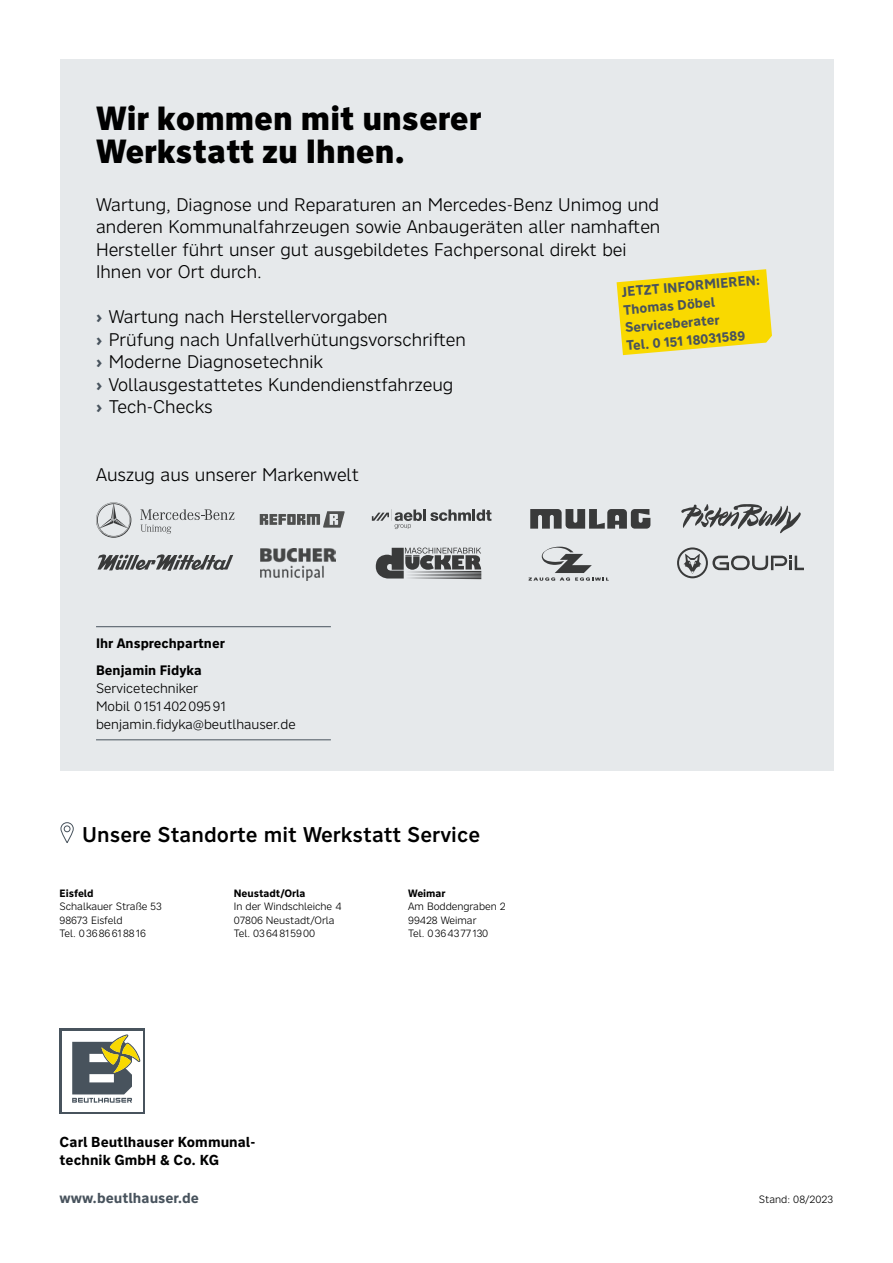
<style>
.page{position:relative;width:893px;height:1263px;background:#fff}
.page>*{position:absolute;margin:0;border:0;box-sizing:border-box;transform-origin:0 0}
.t1{font:900 33px/33px "Nort";color:#000}
.t2{font:500 21px "Nort";color:#000}
.t3{font:300 18px/22.5px "Nort";color:#000}
.t4{font:700 14.25px/18px "Nort";color:#000}
.t5{font:700 14.25px "Nort";color:#48535d}
.t6{font:300 13.5px/18px "Nort";color:#000}
.t7{font:700 13.5px/18px "Nort";color:#48535d}
.t8{font:700 13.5px/27px "Nort";color:#000}
.t9{font:300 10.5px/13.5px "Nort";letter-spacing:-.005em;color:#000}
.t10{font:700 10.5px "Nort";letter-spacing:-.005em;color:#000}
.s1{font-weight:700;color:#48535d}
</style>
<div class="page">
<svg style="left:60px;top:822px;width:14px;height:21px"></svg>
<div style="left:60px;top:60px;width:773px;height:710px;background:#e6e9eb"></div>
<svg style="left:617px;top:269px;width:155px;height:86px"></svg>
<hr style="left:96px;top:626px;width:235px;height:1px;background:#48535d">
<hr style="left:96px;top:739px;width:235px;height:1px;background:#48535d">
<div style="left:60px;top:1029px;width:85px;height:85px;background:linear-gradient(to bottom,#fff,#fff)"></div>
<div style="left:62px;top:1031px;width:80px;height:81px;background:#fff"></div>
<svg style="left:72px;top:1034px;width:68px;height:69px"></svg>
<svg style="left:97px;top:554px;width:136px;height:17px"></svg>
<svg style="left:376px;top:547px;width:105px;height:32px"></svg>
<img style="left:261px;top:549px;width:74px;height:31px">
<svg style="left:140px;top:509px;width:95px;height:25px"></svg>
<svg style="left:96px;top:502px;width:35px;height:36px"></svg>
<svg style="left:530px;top:509px;width:120px;height:20px"></svg>
<svg style="left:529px;top:547px;width:80px;height:34px"></svg>
<svg style="left:681px;top:504px;width:120px;height:29px"></svg>
<svg style="left:372px;top:509px;width:119px;height:20px"></svg>
<svg style="left:260px;top:511px;width:85px;height:17px"></svg>
<svg style="left:677px;top:547px;width:127px;height:31px"></svg>
<h1 class="t1" style="left:96px;top:101px;width:387px">Wir kommen mit unserer<br>Werkstatt zu Ihnen.</h1>
<p class="t3" style="left:96px;top:192px;width:566px">Wartung, Diagnose und Reparaturen an Mercedes-Benz Unimog und anderen Kommunalfahrzeugen sowie Anbaugeräten aller namhaften Hersteller führt unser gut ausgebildetes Fachpersonal direkt bei Ihnen vor Ort durch.</p>
<p class="t3" style="left:96px;top:305px;width:371px"><span class="s1">›</span> Wartung nach Herstellervorgaben<br><span class="s1">›</span> Prüfung nach Unfallverhütungsvorschriften <span class="s1">›</span> Moderne Diagnosetechnik<br><span class="s1">›</span> Vollausgestattetes Kundendienstfahrzeug<br><span class="s1">›</span> Tech-Checks</p>
<p class="t7" style="left:621px;top:283px;width:140px;rotate:-5deg">JETZT INFORMIEREN:<br>Thomas Döbel<br>Serviceberater<br>Tel. 0 151 18031589</p>
<p class="t3" style="left:96px;top:462px;width:265px">Auszug aus unserer Markenwelt</p>
<p class="t8" style="left:96px;top:629px;width:130px">Ihr Ansprechpartner<br>Benjamin Fidyka</p>
<p class="t6" style="left:96px;top:678px;width:201px">Servicetechniker<br>Mobil 015140209591 benjamin.fidyka@beutlhauser.de</p>
<p class="t2" style="left:82px;top:821px;width:399px">Unsere Standorte mit Werkstatt Service</p>
<p class="t10" style="left:60px;top:886px;width:35px">Eisfeld</p>
<p class="t9" style="left:60px;top:899px;width:104px">Schalkauer Straße 53<br>98673 Eisfeld<br>Tel. 03686618816</p>
<p class="t10" style="left:234px;top:886px;width:73px">Neustadt/Orla</p>
<p class="t9" style="left:234px;top:899px;width:109px">In der Windschleiche 4<br>07806 Neustadt/Orla<br>Tel. 0364815900</p>
<p class="t10" style="left:408px;top:886px;width:39px">Weimar</p>
<p class="t9" style="left:408px;top:899px;width:99px">Am Boddengraben 2<br>99428 Weimar<br>Tel. 0364377130</p>
<p class="t4" style="left:60px;top:1133px;width:197px">Carl Beutlhauser Kommunal&shy;technik GmbH &amp; Co. KG</p>
<p class="t5" style="left:60px;top:1189px;width:141px">www.beutlhauser.de</p>
<p class="t9" style="left:759px;top:1192px;width:76px">Stand: 08/2023</p>
</div>
